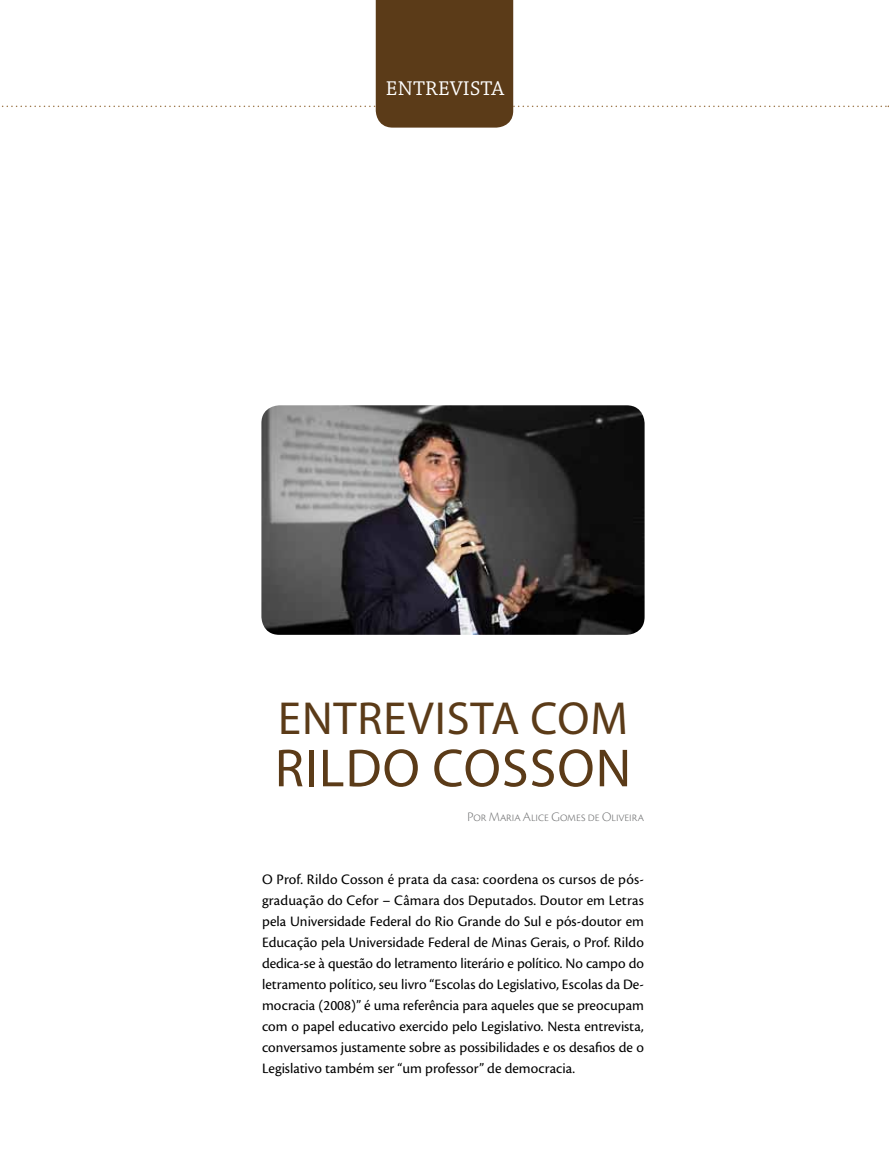
<style>
.page{position:relative;width:889px;height:1174px;background:#fff}
.page>*{position:absolute;margin:0;border:0;box-sizing:border-box;transform-origin:0 0}
.t1{font:54px "Myriad Pro";letter-spacing:.02em;color:#5b3b18}
.t2{font:46.5px "Myriad Pro";letter-spacing:.02em;color:#5b3b18}
.t3{font:21px "Chaparral Pro";letter-spacing:.005em;color:#fff}
.t4{font:15px/21px "Cronos Pro";color:#000;text-align:justify}
.t5{font:13.5px "Cronos Pro Lt Disp";color:#707172}
</style>
<div class="page">
<svg style="left:2px;top:0;width:887px;height:128px"></svg>
<img style="left:261px;top:405px;width:383px;height:230px">
<h3 class="t3" style="left:386px;top:77px;width:120px">ENTREVISTA</h3>
<h2 class="t2" style="left:278px;top:689px;width:351px">ENTREVISTA COM</h2>
<h1 class="t1" style="left:275px;top:735px;width:358px">RILDO COSSON</h1>
<p class="t5" style="left:467px;top:809px;width:178px">Por Maria Alice Gomes de Oliveira</p>
<p class="t4" style="left:262px;top:868px;width:383px">O Prof. Rildo Cosson é prata da casa: coordena os cursos de pós&shy;graduação do Cefor – Câmara dos Deputados. Doutor em Letras pela Universidade Federal do Rio Grande do Sul e pós-doutor em Educação pela Universidade Federal de Minas Gerais, o Prof. Rildo dedica-se à questão do letramento literário e político. No campo do letramento político, seu livro “Escolas do Legislativo, Escolas da De&shy;mocracia (2008)” é uma referência para aqueles que se preocupam com o papel educativo exercido pelo Legislativo. Nesta entrevista, conversamos justamente sobre as possibilidades e os desafios de o Legislativo também ser “um professor” de democracia.</p>
</div>
